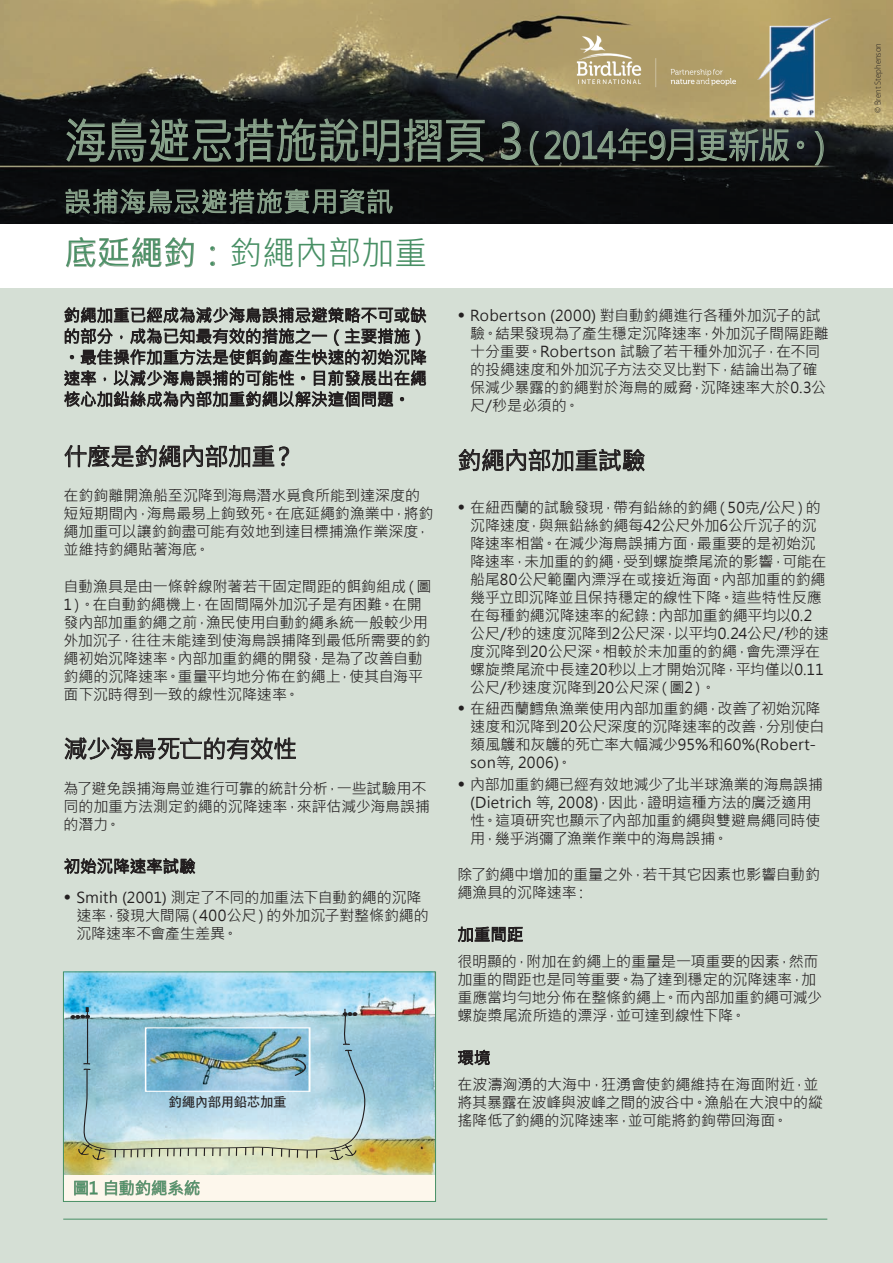
<style>
.page{position:relative;width:893px;height:1263px;background:#fff}
.page>*{position:absolute;margin:0;border:0;box-sizing:border-box;transform-origin:0 0}
.t1{font:36px "Microsoft Jheng Hei";letter-spacing:-.03em;color:#8aa48c;scale:.9 1}
.t2{font:33px "Microsoft Jheng Hei";color:#478f64}
.t3{font:27px "Microsoft Jheng Hei";letter-spacing:.02em;color:#8aa48c}
.t4{font:24px "Microsoft Jheng Hei";letter-spacing:-.025em;color:#231f20}
.t5{font:16.5px/21px "Microsoft Jheng Hei";color:#231f20;text-align:justify}
.t6{font:16.5px "Microsoft Jheng Hei";letter-spacing:-.02em;color:#478f64}
.t7{font:15px/18px "Microsoft Jheng Hei";letter-spacing:-.01em;color:#231f20}
.t8{font:13.5px "Adobe Heiti Std";letter-spacing:-.035em;color:#231f20}
.t9{font:300 9px "Myriad Pro";letter-spacing:.015em;color:#231f20;scale:.95 1}
.s1{font-size:48px}
.s2{font-size:18px}
</style>
<div class="page">
<div style="left:0;top:285px;width:893px;height:978px;background:#d5dfd5"></div>
<hr style="left:63px;top:1219px;width:764px;height:1px;background:#478f64">
<img style="left:65px;top:974px;width:369px;height:201px">
<img style="left:71px;top:1007px;width:296px;height:154px">
<svg style="left:64px;top:307px;width:363px;height:100px"></svg>
<svg style="left:64px;top:445px;width:225px;height:23px"></svg>
<svg style="left:64px;top:737px;width:232px;height:23px"></svg>
<svg style="left:64px;top:858px;width:132px;height:16px"></svg>
<svg style="left:458px;top:449px;width:187px;height:23px"></svg>
<svg style="left:458px;top:926px;width:65px;height:16px"></svg>
<svg style="left:458px;top:1049px;width:32px;height:16px"></svg>
<div style="left:64px;top:1175px;width:372px;height:26px;background:#fdf7ec"></div>
<svg style="left:74px;top:1181px;width:24px;height:15px"></svg>
<svg style="left:105px;top:1180px;width:95px;height:39px"></svg>
<div style="left:63px;top:972px;width:373px;height:229px;border:1px solid #478f64"></div>
<img style="left:0;top:0;width:893px;height:224px">
<svg style="left:501px;top:121px;width:20px;height:39px"></svg>
<svg style="left:530px;top:128px;width:260px;height:37px;background:#2b3332"></svg>
<svg style="left:797px;top:141px;width:7px;height:8px"></svg>
<svg style="left:814px;top:131px;width:10px;height:34px"></svg>
<svg style="left:65px;top:118px;width:420px;height:96px;background:#252b28"></svg>
<div style="left:0;top:224px;width:893px;height:64px;background:#fff"></div>
<svg style="left:66px;top:237px;width:128px;height:31px"></svg>
<svg style="left:210px;top:246px;width:5px;height:20px"></svg>
<img style="left:573px;top:32px;width:165px;height:57px">
<img style="left:756px;top:15px;width:74px;height:105px">
<h1 class="t1" style="left:64px;top:123px;width:860px"><span class="s1">海鳥避忌措施說明摺頁 3</span>（2014年9月更新版。）</h1>
<h3 class="t3" style="left:64px;top:185px;width:330px">誤捕海鳥忌避措施實用資訊</h3>
<h2 class="t2" style="left:64px;top:232px;width:365px">底延繩釣：釣繩內部加重</h2>
<p class="t5" style="left:64px;top:305px;width:364px">釣繩加重已經成為減少海鳥誤捕忌避策略不可或缺的部分，成為已知最有效的措施之一（主要措施）。最佳操作加重方法是使餌鉤產生快速的初始沉降速率，以減少海鳥誤捕的可能性。目前發展出在繩核心加鉛絲成為內部加重釣繩以解決這個問題。</p>
<h3 class="t4" style="left:64px;top:442px;width:234px">什麼是釣繩內部加重？</h3>
<p class="t7" style="left:64px;top:487px;width:371px">在釣鉤離開漁船至沉降到海鳥潛水覓食所能到達深度的短短期間內，海鳥最易上鉤致死。在底延繩釣漁業中，將釣繩加重可以讓釣鉤盡可能有效地到達目標捕漁作業深度，並維持釣繩貼著海底。</p>
<p class="t7" style="left:64px;top:577px;width:369px">自動漁具是由一條幹線附著若干固定間距的餌鉤組成（圖<br>1）。在自動釣繩機上，在固間隔外加沉子是有困難。在開發內部加重釣繩之前，漁民使用自動釣繩系統一般較少用外加沉子，往往未能達到使海鳥誤捕降到最低所需要的釣繩初始沉降速率。內部加重釣繩的開發，是為了改善自動釣繩的沉降速率。重量平均地分佈在釣繩上，使其自海平面下沉時得到一致的線性沉降速率。</p>
<h3 class="t4" style="left:64px;top:734px;width:235px">減少海鳥死亡的有效性</h3>
<p class="t7" style="left:64px;top:779px;width:368px">為了避免誤捕海鳥並進行可靠的統計分析，一些試驗用不同的加重方法測定釣繩的沉降速率，來評估減少海鳥誤捕的潛力。</p>
<p class="t5" style="left:64px;top:856px;width:133px">初始沉降速率試驗</p>
<p class="t7" style="left:76px;top:888px;width:354px;text-indent:-13px"><span class="s2">•</span> Smith (2001) 測定了不同的加重法下自動釣繩的沉降速率，發現大間隔（400公尺）的外加沉子對整條釣繩的沉降速率不會產生差異。</p>
<p class="t8" style="left:169px;top:1094px;width:120px">釣繩內部用鉛芯加重</p>
<p class="t6" style="left:73px;top:1178px;width:129px">圖1 自動釣繩系統</p>
<p class="t7" style="left:470px;top:307px;width:360px;text-indent:-13px"><span class="s2">•</span> Robertson (2000) 對自動釣繩進行各種外加沉子的試驗。結果發現為了產生穩定沉降速率，外加沉子間隔距離十分重要。Robertson 試驗了若干種外加沉子，在不同的投繩速度和外加沉子方法交叉比對下，結論出為了確保減少暴露的釣繩對於海鳥的威脅，沉降速率大於0.3公尺/秒是必須的。</p>
<h3 class="t4" style="left:457px;top:445px;width:190px">釣繩內部加重試驗</h3>
<p class="t7" style="left:470px;top:498px;width:360px;text-indent:-13px"><span class="s2">•</span> 在紐西蘭的試驗發現，帶有鉛絲的釣繩（50克/公尺）的沉降速度，與無鉛絲釣繩每42公尺外加6公斤沉子的沉降速率相當。在減少海鳥誤捕方面，最重要的是初始沉降速率，未加重的釣繩，受到螺旋槳尾流的影響，可能在船尾80公尺範圍內漂浮在或接近海面。內部加重的釣繩幾乎立即沉降並且保持穩定的線性下降。這些特性反應在每種釣繩沉降速率的紀錄：內部加重釣繩平均以0.2公尺/秒的速度沉降到2公尺深，以平均0.24公尺/秒的速度沉降到20公尺深。相較於未加重的釣繩，會先漂浮在螺旋槳尾流中長達20秒以上才開始沉降，平均僅以0.11公尺/秒速度沉降到20公尺深（圖2）。</p>
<p class="t7" style="left:470px;top:700px;width:356px;text-indent:-13px"><span class="s2">•</span> 在紐西蘭鱈魚漁業使用內部加重釣繩，改善了初始沉降速度和沉降到20公尺深度的沉降速率的改善，分別使白頦風鸌和灰鸌的死亡率大幅減少95%和60%(Robert&shy;son等, 2006)。</p>
<p class="t7" style="left:470px;top:775px;width:355px;text-indent:-13px"><span class="s2">•</span> 內部加重釣繩已經有效地減少了北半球漁業的海鳥誤捕(Dietrich 等, 2008)，因此，證明這種方法的廣泛適用性。這項研究也顯示了內部加重釣繩與雙避鳥繩同時使用，幾乎消彌了漁業作業中的海鳥誤捕。</p>
<p class="t7" style="left:457px;top:865px;width:364px">除了釣繩中增加的重量之外，若干其它因素也影響自動釣繩漁具的沉降速率：</p>
<p class="t5" style="left:457px;top:924px;width:67px">加重間距</p>
<p class="t7" style="left:457px;top:952px;width:366px">很明顯的，附加在釣繩上的重量是一項重要的因素，然而加重的間距也是同等重要。為了達到穩定的沉降速率，加重應當均勻地分佈在整條釣繩上。而內部加重釣繩可減少螺旋槳尾流所造的漂浮，並可達到線性下降。</p>
<p class="t7" style="left:457px;top:1076px;width:367px">在波濤洶湧的大海中，狂湧會使釣繩維持在海面附近，並將其暴露在波峰與波峰之間的波谷中。漁船在大浪中的縱搖降低了釣繩的沉降速率，並可能將釣鉤帶回海面。</p>
<p class="t9" style="left:872px;top:113px;width:75px;rotate:-90deg">© Brent Stephenson</p>
</div>
